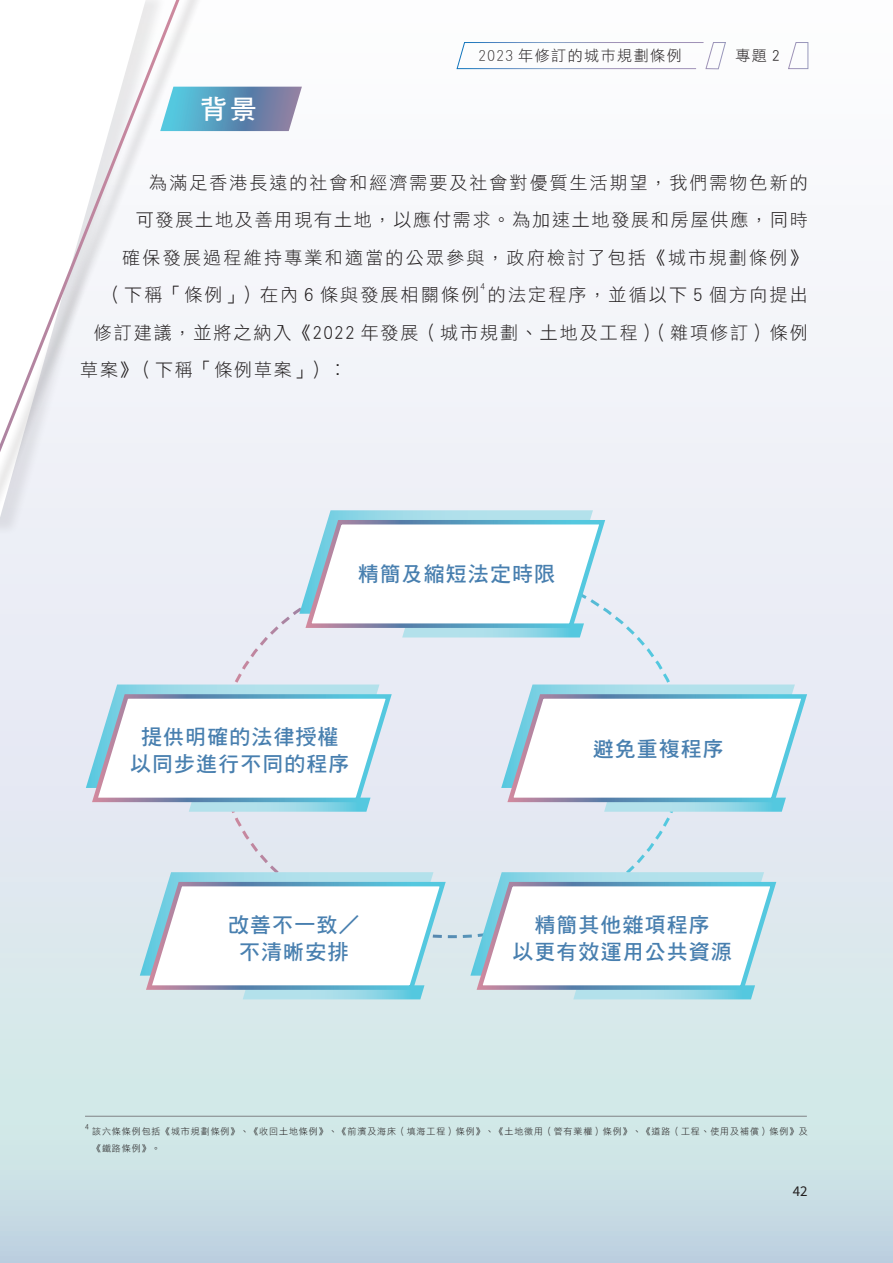
<style>
.page{position:relative;width:893px;height:1263px;background:#fff}
.page>*{position:absolute;margin:0;border:0;box-sizing:border-box;transform-origin:0 0}
.Body_Title__White{font:27px "DF Hei Bd HK BF";color:#fff}
.Graphics_Title__blue__14{font:21px "DF Hei Bd HKP BF";letter-spacing:.05em;color:#487faf}
.Content_Body{font:18px "DF Li Hei W3 WIN BF";letter-spacing:.11em;color:#231f20}
.t1{font:15px "DF Hei Lt HK BF";letter-spacing:.1em;color:#231f20}
.t2{font:15px "DF Li Hei W3 WIN BF";color:#231f20}
.t3{font:15px "Source Sans Variable";color:#231f20}
.NOTES2{font:9px/16.5px "DF Li Hei W3 WIN BF";letter-spacing:.1em;color:#231f20}
.Content_Body-2{font:9px "DF Li Hei W3 WIN BF";color:#231f20}
.Content_Body-3{font:7.5px "DF Li Hei W3 WIN BF";color:#231f20}
</style>
<div class="page">
<div style="left:0;top:0;width:893px;height:1263px;background:linear-gradient(to bottom,#fffcff,#ccdfe6)"></div>
<hr style="left:85px;top:1116px;width:722px;height:1px;background:#808285">
<svg style="left:788px;top:42px;width:20px;height:27px"></svg>
<svg style="left:457px;top:42px;width:269px;height:27px"></svg>
<svg style="left:86px;top:510px;width:724px;height:489px"></svg>
<div style="left:0;top:0;width:167px;height:536px;background:#edeff6"></div>
<div style="left:0;top:0;width:206px;height:511px;background:#f2f3f9"></div>
<svg style="left:0;top:0;width:191px;height:494px"></svg>
<svg style="left:160px;top:87px;width:142px;height:44px;background:#70a1c0"></svg>
<p class="Body_Title__White" style="left:200px;top:95px;width:58px">背景</p>
<p class="t1" style="left:478px;top:48px;width:205px">2023 年修訂的城巿規劃條例</p>
<p class="t2" style="left:735px;top:48px;width:46px">專題 2</p>
<p class="Content_Body" style="left:149px;top:173px;width:660px">為滿足香港長遠的社會和經濟需要及社會對優質生活期望，我們需物色新的</p>
<p class="Content_Body" style="left:136px;top:211px;width:673px">可發展土地及善用現有土地，以應付需求。為加速土地發展和房屋供應，同時</p>
<p class="Content_Body" style="left:122px;top:248px;width:687px">確保發展過程維持專業和適當的公眾參與，政府檢討了包括《城市規劃條例》</p>
<p class="Content_Body" style="left:109px;top:286px;width:372px">( 下稱「條例」) 在內 6 條與發展相關條例</p>
<p class="Content_Body-2" style="left:480px;top:281px;width:6px">4</p>
<p class="Content_Body" style="left:488px;top:286px;width:321px">的法定程序，並循以下 5 個方向提出</p>
<p class="Content_Body" style="left:94px;top:323px;width:715px">修訂建議，並將之納入《2022 年發展 ( 城市規劃、土地及工程 )( 雜項修訂 ) 條例</p>
<p class="Content_Body" style="left:80px;top:361px;width:268px">草案》( 下稱「條例草案」) ︰</p>
<p class="Graphics_Title__blue__14" style="left:358px;top:564px;width:199px">精簡及縮短法定時限</p>
<p class="Graphics_Title__blue__14" style="left:141px;top:726px;width:199px">提供明確的法律授權</p>
<p class="Graphics_Title__blue__14" style="left:130px;top:753px;width:221px">以同步進行不同的程序</p>
<p class="Graphics_Title__blue__14" style="left:593px;top:738px;width:133px">避免重複程序</p>
<p class="Graphics_Title__blue__14" style="left:228px;top:914px;width:133px">改善不一致／</p>
<p class="Graphics_Title__blue__14" style="left:239px;top:941px;width:111px">不清晰安排</p>
<p class="Graphics_Title__blue__14" style="left:534px;top:914px;width:177px">精簡其他雜項程序</p>
<p class="Graphics_Title__blue__14" style="left:512px;top:941px;width:221px">以更有效運用公共資源</p>
<p class="Content_Body-3" style="left:85px;top:1122px;width:5px">4</p>
<p class="NOTES2" style="left:92px;top:1123px;width:717px">該六條條例包括《城市規劃條例》、《收回土地條例》、《前濱及海床 ( 填海工程 ) 條例》、《土地徵用 ( 管有業權 ) 條例》、《道路 ( 工程、使用及補償 ) 條例》及《鐵路條例》。</p>
<p class="t3" style="left:793px;top:1181px;width:16px">42</p>
</div>
